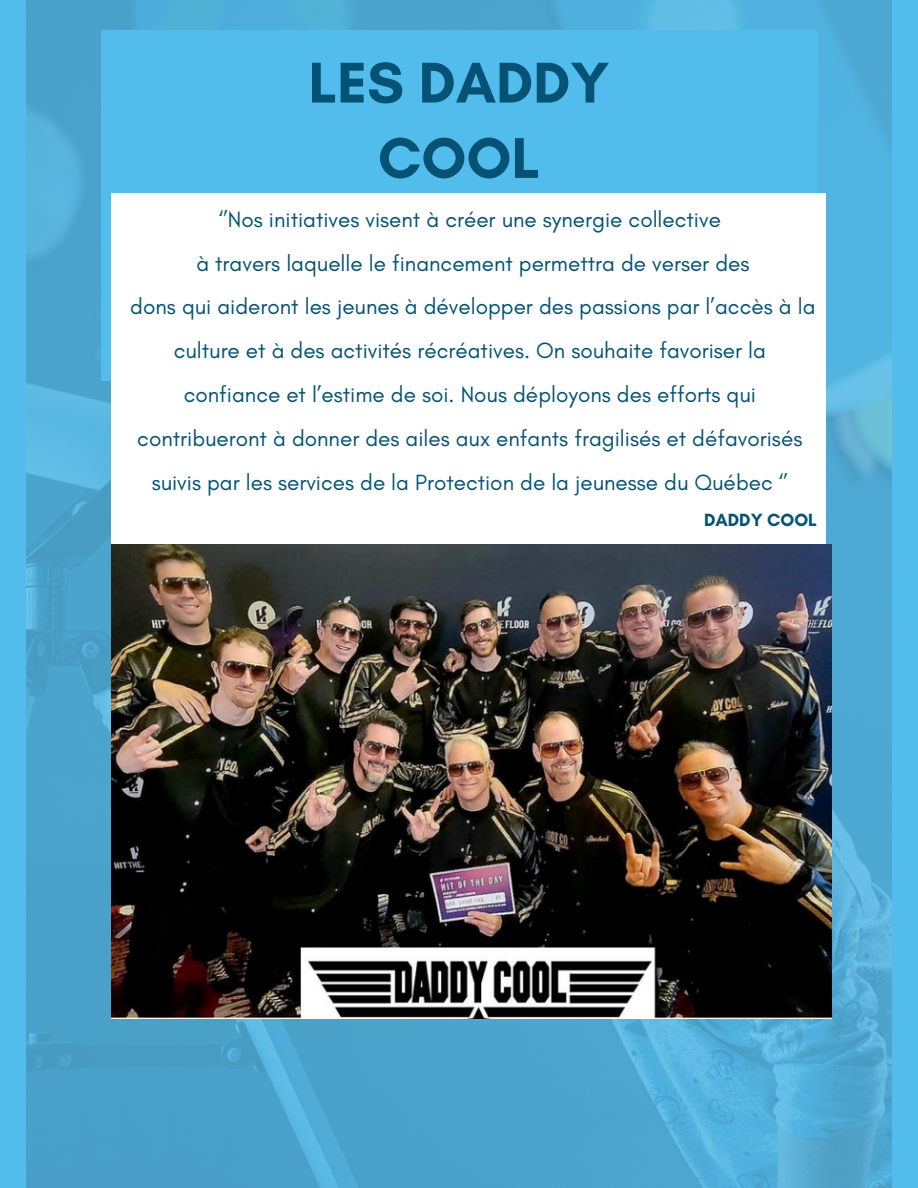
<style>
.page{position:relative;width:918px;height:1188px;background:#52bdec}
.page>*{position:absolute;margin:0;border:0;box-sizing:border-box;transform-origin:0 0}
.t1{font:700 58.5px/75.3px "Glacial Indifference";color:#055274;text-align:center}
.t2{font:22.5px/43.8px "Glacial Indifference";color:#055274;text-align:center}
.t3{font:700 18px "Glacial Indifference";color:#055274}
</style>
<div class="page">
<img style="left:26px;top:0;width:865px;height:1188px">
<div style="left:101px;top:31px;width:717px;height:350px;background:#52bdec"></div>
<div style="left:112px;top:193px;width:714px;height:658px;background:#fff"></div>
<img style="left:112px;top:544px;width:720px;height:475px">
<p class="t1" style="left:308px;top:44px;width:302px">LES DADDY<br>COOL</p>
<p class="t2" style="left:219px;top:197px;width:504px">‘’Nos initiatives visent à créer une synergie collective</p>
<p class="t2" style="left:196px;top:241px;width:555px">à travers laquelle le financement permettra de verser des</p>
<p class="t2" style="left:130px;top:285px;width:687px">dons qui aideront les jeunes à développer des passions par l’accès à la culture et à des activités récréatives. On souhaite favoriser la confiance et l’estime de soi. Nous déployons des efforts qui contribueront à donner des ailes aux enfants fragilisés et défavorisés suivis par les services de la Protection de la jeunesse du Québec ‘’</p>
<p class="t3" style="left:704px;top:509px;width:115px">DADDY COOL</p>
</div>
